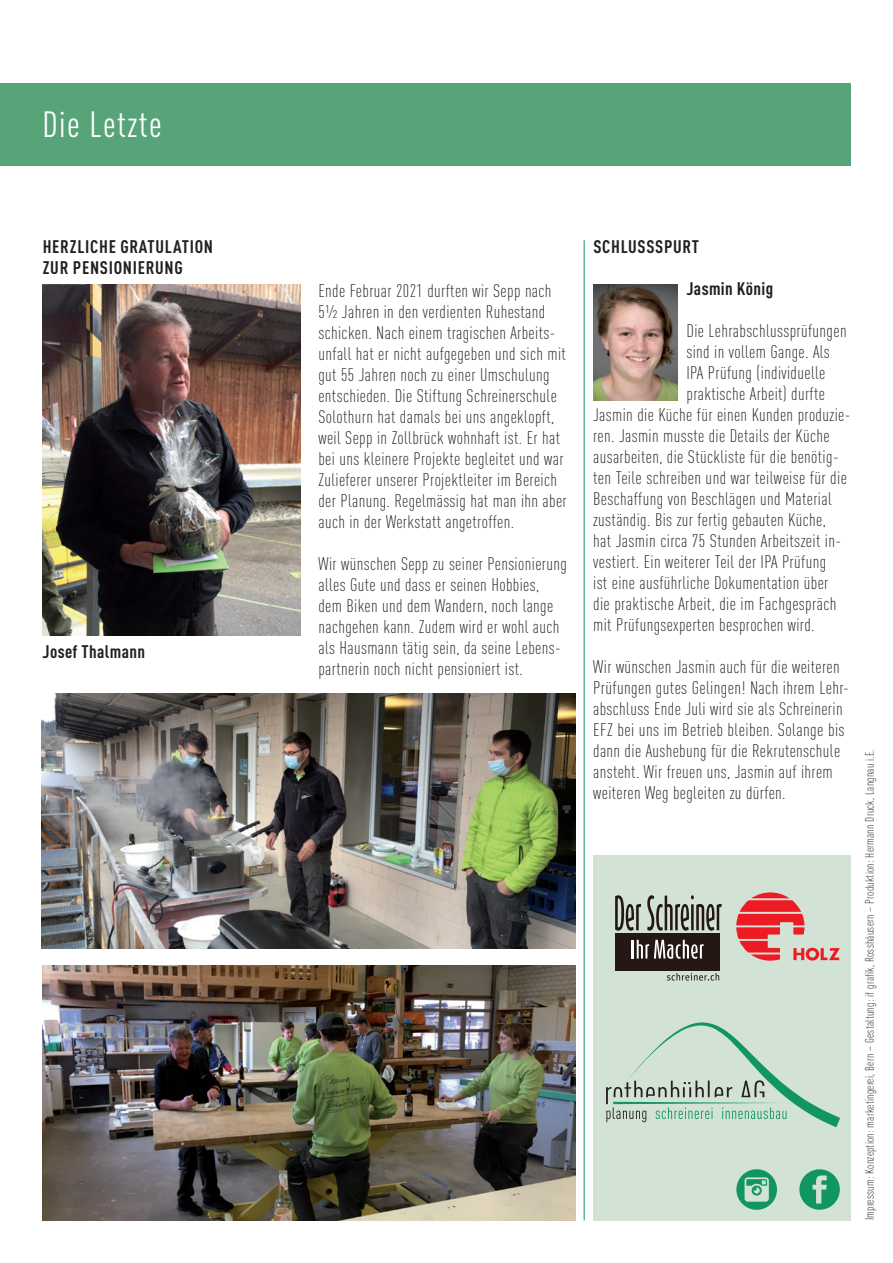
<style>
.page{position:relative;width:893px;height:1263px;background:#fff}
.page>*{position:absolute;margin:0;border:0;box-sizing:border-box;transform-origin:0 0}
.t1{font:condensed 36px "DIN Pro";letter-spacing:.04em;color:#fff}
.t2{font:300 condensed 18px/21px "DIN Pro";letter-spacing:.02em;color:#231f20}
.t3{font:300 condensed 18px "DIN Pro";letter-spacing:.02em;color:#231f20;scale:1.04 1}
.t4{font:700 condensed 18px/21px "DIN Pro";letter-spacing:.04em;color:#231f20}
.t5{font:700 condensed 18px "DIN Pro";letter-spacing:.02em;color:#231f20}
.t6{font:300 condensed 12px "DIN Pro";letter-spacing:.02em;color:#231f20}
</style>
<div class="page">
<div style="left:0;top:83px;width:850px;height:82px;background:#57a479"></div>
<div style="left:593px;top:855px;width:257px;height:365px;background:#d2e2d5"></div>
<img style="left:593px;top:284px;width:85px;height:117px">
<svg style="left:606px;top:1022px;width:234px;height:105px"></svg>
<svg style="left:736px;top:1169px;width:41px;height:41px"></svg>
<svg style="left:799px;top:1169px;width:41px;height:41px"></svg>
<svg style="left:736px;top:892px;width:104px;height:69px"></svg>
<hr style="left:584px;top:240px;width:1px;height:980px;background:#11965f">
<img style="left:43px;top:965px;width:533px;height:255px">
<img style="left:42px;top:693px;width:533px;height:255px">
<svg style="left:667px;top:973px;width:52px;height:7px"></svg>
<div style="left:615px;top:933px;width:104px;height:37px;background:#241714"></div>
<svg style="left:632px;top:940px;width:72px;height:19px"></svg>
<svg style="left:615px;top:895px;width:26px;height:36px"></svg>
<svg style="left:647px;top:895px;width:75px;height:36px"></svg>
<img style="left:43px;top:284px;width:257px;height:352px">
<h1 class="t1" style="left:43px;top:98px;width:121px">Die Letzte</h1>
<p class="t4" style="left:43px;top:235px;width:172px">HERZLICHE GRATULATION<br>ZUR PENSIONIERUNG</p>
<p class="t5" style="left:43px;top:638px;width:104px">Josef Thalmann</p>
<p class="t2" style="left:318px;top:279px;width:250px">Ende Februar 2021 durften wir Sepp nach 5½ Jahren in den verdienten Ruhestand schicken. Nach einem tragischen Arbeits&shy;unfall hat er nicht aufgegeben und sich mit gut 55 Jahren noch zu einer Umschulung entschieden. Die Stiftung Schreinerschule Solothurn hat damals bei uns angeklopft, weil Sepp in Zollbrück wohnhaft ist. Er hat bei uns kleinere Projekte begleitet und war Zulieferer unserer Projektleiter im Bereich der Planung. Regelmässig hat man ihn aber auch in der Werkstatt angetroffen.</p>
<p class="t2" style="left:318px;top:552px;width:250px">Wir wünschen Sepp zu seiner Pensionierung alles Gute und dass er seinen Hobbies, dem Biken und dem Wandern, noch lange nachgehen kann. Zudem wird er wohl auch als Hausmann tätig sein, da seine Lebens&shy;partnerin noch nicht pensioniert ist.</p>
<p class="t4" style="left:593px;top:235px;width:107px">SCHLUSSSPURT</p>
<p class="t5" style="left:686px;top:275px;width:88px">Jasmin König</p>
<p class="t2" style="left:686px;top:319px;width:162px">Die Lehrabschlussprüfungen</p>
<p class="t2" style="left:686px;top:340px;width:145px">sind in vollem Gange. Als</p>
<p class="t2" style="left:686px;top:361px;width:140px">IPA Prüfung (individuelle</p>
<p class="t2" style="left:686px;top:382px;width:140px">praktische Arbeit) durfte</p>
<p class="t2" style="left:593px;top:403px;width:259px">Jasmin die Küche für einen Kunden produzie-</p>
<p class="t2" style="left:593px;top:424px;width:238px">ren. Jasmin musste die Details der Küche</p>
<p class="t2" style="left:593px;top:445px;width:247px">ausarbeiten, die Stückliste für die benötig-</p>
<p class="t3" style="left:593px;top:465px;width:246px">ten Teile schreiben und war teilweise für die</p>
<p class="t2" style="left:593px;top:487px;width:240px">Beschaffung von Beschlägen und Material</p>
<p class="t2" style="left:593px;top:508px;width:234px">zuständig. Bis zur fertig gebauten Küche,</p>
<p class="t3" style="left:593px;top:528px;width:240px">hat Jasmin circa 75 Stunden Arbeitszeit in-</p>
<p class="t2" style="left:593px;top:550px;width:235px">vestiert. Ein weiterer Teil der IPA Prüfung</p>
<p class="t2" style="left:593px;top:571px;width:237px">ist eine ausführliche Dokumentation über</p>
<p class="t3" style="left:593px;top:591px;width:235px">die praktische Arbeit, die im Fachgespräch</p>
<p class="t2" style="left:593px;top:613px;width:223px">mit Prüfungsexperten besprochen wird.</p>
<p class="t2" style="left:593px;top:655px;width:257px">Wir wünschen Jasmin auch für die weiteren Prüfungen gutes Gelingen! Nach ihrem Lehr&shy;abschluss Ende Juli wird sie als Schreinerin EFZ bei uns im Betrieb bleiben. Solange bis dann die Aushebung für die Rekrutenschule ansteht. Wir freuen uns, Jasmin auf ihrem weiteren Weg begleiten zu dürfen.</p>
<p class="t6" style="left:861px;top:1220px;width:473px;rotate:-90deg">Impressum: Konzeption: marketingerei, Bern – Gestaltung: if grafik, Rosshäusern – Produktion: Hermann Druck, Langnau i.E.</p>
</div>
